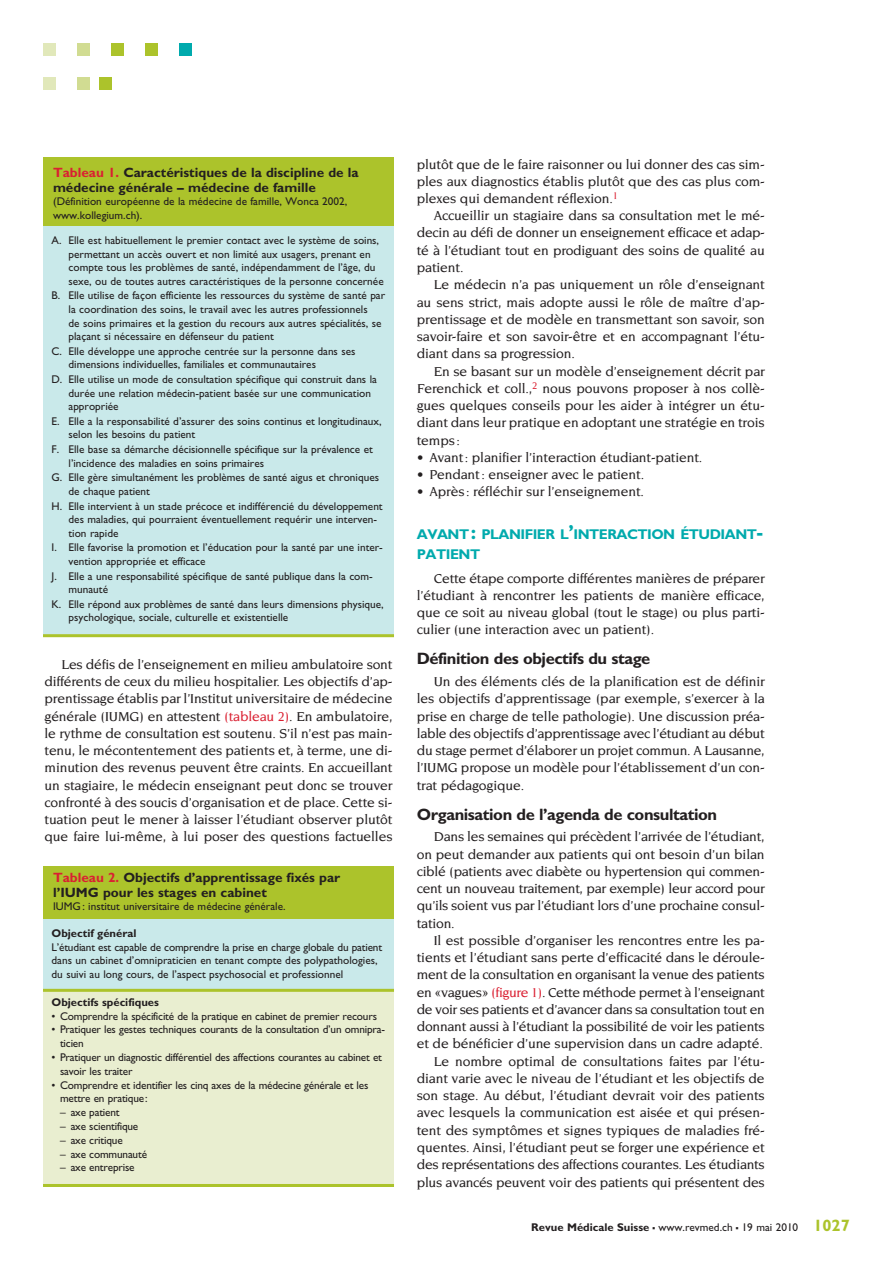
<style>
.page{position:relative;width:894px;height:1264px;background:#fff}
.page>*{position:absolute;margin:0;border:0;box-sizing:border-box;transform-origin:0 0}
.t1{font:700 16.5px "Gill Sans";letter-spacing:-.025em;color:#231f20}
.t2{font:700 14.1px/19.5px "Gill Sans";letter-spacing:-.035em;color:#00aaad}
.t3{font:500 13.95px/17.2px "Novarese";letter-spacing:-.01em;color:#231f20;text-align:justify}
.t4{font:700 13.5px/15px "Gill Sans";color:#231f20}
.t5{font:11.25px/13.5px "Gill Sans";color:#231f20}
.t6{font:700 11.25px "Gill Sans";color:#231f20}
.s1{color:#da2032}
.s2{font-size:20.25px}
.s3{font-weight:700}
.s4{font-weight:700;font-size:16.5px}
.s5{font-weight:700;font-size:16.5px;color:#acc32b}
</style>
<div class="page">
<div style="left:179px;top:43px;width:13px;height:13px;background:#00aaad"></div>
<div style="left:145px;top:43px;width:13px;height:13px;background:#acc32b"></div>
<div style="left:111px;top:43px;width:13px;height:13px;background:#acc32b"></div>
<div style="left:77px;top:43px;width:13px;height:13px;background:#d1dc92"></div>
<div style="left:43px;top:43px;width:13px;height:13px;background:#e1e8ba"></div>
<div style="left:99px;top:77px;width:13px;height:13px;background:#acc32b"></div>
<div style="left:77px;top:77px;width:13px;height:13px;background:#d1dc92"></div>
<div style="left:43px;top:77px;width:13px;height:13px;background:#e1e8ba"></div>
<div style="left:43px;top:207px;width:351px;height:430px;background:#c9e9ea"></div>
<div style="left:43px;top:158px;width:351px;height:68px;background:#acc32b"></div>
<hr style="left:43px;top:634px;width:351px;height:3px;background:#acc32b">
<div style="left:43px;top:991px;width:351px;height:196px;background:#e9eed0"></div>
<div style="left:43px;top:914px;width:351px;height:77px;background:#c9e9ea"></div>
<div style="left:43px;top:866px;width:351px;height:52px;background:#acc32b"></div>
<hr style="left:43px;top:989px;width:351px;height:3px;background:#acc32b">
<hr style="left:43px;top:1184px;width:351px;height:3px;background:#acc32b">
<p class="t4" style="left:53px;top:166px;width:307px"><span class="s1">Tableau 1.</span> Caractéristiques de la discipline de la médecine générale – médecine de famille</p>
<p class="t5" style="left:53px;top:196px;width:296px">(Définition européenne de la médecine de famille, Wonca 2002, www.kollegium.ch).</p>
<p class="t5" style="left:69px;top:235px;width:317px;text-indent:-17px">A. Elle est habituellement le premier contact avec le système de soins, permettant un accès ouvert et non limité aux usagers, prenant en compte tous les problèmes de santé, indépendamment de l’âge, du sexe, ou de toutes autres caractéristiques de la personne concernée</p>
<p class="t5" style="left:69px;top:290px;width:318px;text-indent:-17px">B. Elle utilise de façon efficiente les ressources du système de santé par la coordination des soins, le travail avec les autres professionnels<br>de soins primaires et la gestion du recours aux autres spécialités, se plaçant si nécessaire en défenseur du patient</p>
<p class="t5" style="left:69px;top:345px;width:288px;text-indent:-17px">C. Elle développe une approche centrée sur la personne dans ses dimensions individuelles, familiales et communautaires</p>
<p class="t5" style="left:69px;top:374px;width:310px;text-indent:-17px">D. Elle utilise un mode de consultation spécifique qui construit dans la durée une relation médecin-patient basée sur une communication appropriée</p>
<p class="t5" style="left:69px;top:415px;width:314px;text-indent:-17px">E. Elle a la responsabilité d’assurer des soins continus et longitudinaux, selon les besoins du patient</p>
<p class="t5" style="left:69px;top:444px;width:306px;text-indent:-17px">F. Elle base sa démarche décisionnelle spécifique sur la prévalence et l’incidence des maladies en soins primaires</p>
<p class="t5" style="left:69px;top:472px;width:312px;text-indent:-17px">G. Elle gère simultanément les problèmes de santé aigus et chroniques de chaque patient</p>
<p class="t5" style="left:69px;top:500px;width:315px;text-indent:-17px">H. Elle intervient à un stade précoce et indifférencié du développement des maladies, qui pourraient éventuellement requérir une interven&shy;tion rapide</p>
<p class="t5" style="left:69px;top:542px;width:316px;text-indent:-17px">I. Elle favorise la promotion et l’éducation pour la santé par une inter&shy;vention appropriée et efficace</p>
<p class="t5" style="left:69px;top:570px;width:306px;text-indent:-17px">J. Elle a une responsabilité spécifique de santé publique dans la com&shy;munauté</p>
<p class="t5" style="left:69px;top:599px;width:316px;text-indent:-17px">K. Elle répond aux problèmes de santé dans leurs dimensions physique, psychologique, sociale, culturelle et existentielle</p>
<p class="t3" style="left:45px;top:656px;width:349px;text-indent:17px">Les défis de l’enseignement en milieu ambulatoire sont différents de ceux du milieu hospitalier. Les objectifs d’ap&shy;prentissage établis par l’Institut universitaire de médecine générale (IUMG) en attestent <span class="s1">(tableau 2)</span>. En ambulatoire, le rythme de consultation est soutenu. S’il n’est pas main&shy;tenu, le mécontentement des patients et, à terme, une di&shy;minution des revenus peuvent être craints. En accueillant un stagiaire, le médecin enseignant peut donc se trouver confronté à des soucis d’organisation et de place. Cette si&shy;tuation peut le mener à laisser l’étudiant observer plutôt que faire lui-même, à lui poser des questions factuelles</p>
<p class="t4" style="left:53px;top:871px;width:289px"><span class="s1">Tableau 2.</span> Objectifs d’apprentissage fixés par l’IUMG pour les stages en cabinet</p>
<p class="t5" style="left:53px;top:901px;width:234px">IUMG : institut universitaire de médecine générale.</p>
<p class="t6" style="left:52px;top:929px;width:86px">Objectif général</p>
<p class="t5" style="left:52px;top:941px;width:332px">L’étudiant est capable de comprendre la prise en charge globale du patient dans un cabinet d’omnipraticien en tenant compte des polypathologies, du suivi au long cours, de l’aspect psychosocial et professionnel</p>
<p class="t6" style="left:52px;top:998px;width:109px">Objectifs spécifiques</p>
<p class="t5" style="left:52px;top:1010px;width:327px">• Comprendre la spécificité de la pratique en cabinet de premier recours</p>
<p class="t5" style="left:60px;top:1024px;width:326px;text-indent:-9px">• Pratiquer les gestes techniques courants de la consultation d’un omnipra&shy;ticien</p>
<p class="t5" style="left:60px;top:1051px;width:323px;text-indent:-9px">• Pratiquer un diagnostic différentiel des affections courantes au cabinet et savoir les traiter</p>
<p class="t5" style="left:60px;top:1079px;width:310px;text-indent:-9px">• Comprendre et identifier les cinq axes de la médecine générale et les mettre en pratique :</p>
<p class="t5" style="left:60px;top:1107px;width:61px">– axe patient</p>
<p class="t5" style="left:60px;top:1121px;width:80px">– axe scientifique</p>
<p class="t5" style="left:60px;top:1134px;width:64px">– axe critique</p>
<p class="t5" style="left:60px;top:1148px;width:88px">– axe communauté</p>
<p class="t5" style="left:60px;top:1162px;width:76px">– axe entreprise</p>
<p class="t3" style="left:417px;top:156px;width:349px">plutôt que de le faire raisonner ou lui donner des cas sim&shy;ples aux diagnostics établis plutôt que des cas plus com&shy;plexes qui demandent réflexion.<sup>1</sup></p>
<p class="t3" style="left:417px;top:208px;width:349px;text-indent:17px">Accueillir un stagiaire dans sa consultation met le mé&shy;decin au défi de donner un enseignement efficace et adap&shy;té à l’étudiant tout en prodiguant des soins de qualité au patient.</p>
<p class="t3" style="left:417px;top:277px;width:349px;text-indent:17px">Le médecin n’a pas uniquement un rôle d’enseignant au sens strict, mais adopte aussi le rôle de maître d’ap&shy;prentissage et de modèle en transmettant son savoir, son savoir-faire et son savoir-être et en accompagnant l’étu&shy;diant dans sa progression.</p>
<p class="t3" style="left:417px;top:363px;width:349px;text-indent:17px">En se basant sur un modèle d’enseignement décrit par Ferenchick et coll.,<sup>2</sup> nous pouvons proposer à nos collè&shy;gues quelques conseils pour les aider à intégrer un étu&shy;diant dans leur pratique en adoptant une stratégie en trois temps :</p>
<p class="t3" style="left:417px;top:449px;width:287px">• Avant : planifier l’interaction étudiant-patient.</p>
<p class="t3" style="left:417px;top:467px;width:229px">• Pendant : enseigner avec le patient.</p>
<p class="t3" style="left:417px;top:484px;width:229px">• Après : réfléchir sur l’enseignement.</p>
<p class="t2" style="left:417px;top:526px;width:348px">AVANT <span class="s2">:</span> PLANIFIER L<span class="s2">’</span>INTERACTION ÉTUDIANT<span class="s2">-<br></span>PATIENT</p>
<p class="t3" style="left:417px;top:570px;width:349px;text-indent:17px">Cette étape comporte différentes manières de préparer l’étudiant à rencontrer les patients de manière efficace, que ce soit au niveau global (tout le stage) ou plus parti&shy;culier (une interaction avec un patient).</p>
<p class="t1" style="left:417px;top:653px;width:235px">Définition des objectifs du stage</p>
<p class="t3" style="left:417px;top:674px;width:349px;text-indent:17px">Un des éléments clés de la planification est de définir les objectifs d’apprentissage (par exemple, s’exercer à la prise en charge de telle pathologie). Une discussion préa&shy;lable des objectifs d’apprentissage avec l’étudiant au début du stage permet d’élaborer un projet commun. A Lausanne, l’IUMG propose un modèle pour l’établissement d’un con&shy;trat pédago gique.</p>
<p class="t1" style="left:417px;top:808px;width:302px">Organisation de l’agenda de consultation</p>
<p class="t3" style="left:417px;top:829px;width:349px;text-indent:17px">Dans les semaines qui précèdent l’arrivée de l’étudiant, on peut demander aux patients qui ont besoin d’un bilan ciblé (patients avec diabète ou hypertension qui commen&shy;cent un nouveau traitement, par exemple) leur accord pour qu’ils soient vus par l’étudiant lors d’une prochaine consul&shy;tation.</p>
<p class="t3" style="left:417px;top:932px;width:349px;text-align:right">Il est possible d’organiser les rencontres entre les pa&shy;tients et l’étudiant sans perte d’efficacité dans le déroule&shy;ment de la consultation en organisant la venue des patients en «vagues» <span class="s1">(figure 1)</span>. Cette méthode permet à l’enseignant de voir ses patients et d’avancer dans sa consultation tout en donnant aussi à l’étudiant la possibilité de voir les patients et de bénéficier d’une supervision dans un cadre adapté.<br>Le nombre optimal de consultations faites par l’étu&shy;diant varie avec le niveau de l’étudiant et les objectifs de son stage. Au début, l’étudiant devrait voir des patients avec lesquels la communication est aisée et qui présen&shy;tent des symptômes et signes typiques de maladies fré&shy;quentes. Ainsi, l’étudiant peut se forger une expérience et des représentations des affections courantes. Les étudiants plus avancés peuvent voir des patients qui présentent des</p>
<p class="t5" style="left:531px;top:1221px;width:320px"><span class="s3">Revue Médicale Suisse</span> <span class="s4">–</span> www.revmed.ch <span class="s4">–</span> 19 mai 2010 <span class="s5">1027</span></p>
</div>
